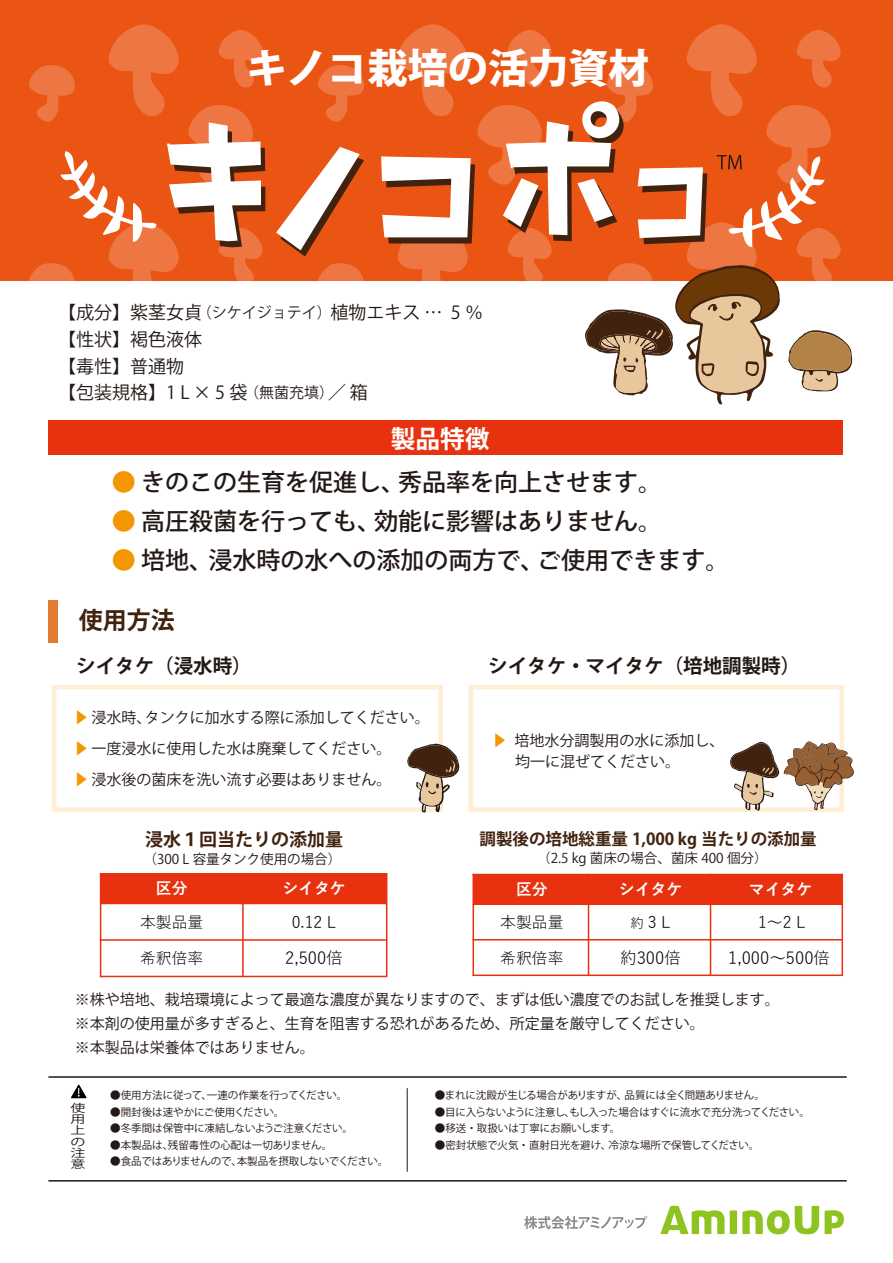
<style>
.page{position:relative;width:893px;height:1263px;background:#fff}
.page>*{position:absolute;margin:0;border:0;box-sizing:border-box;transform-origin:0 0}
.t1{font:800 40.2px "Koz Go Pr 6 N";color:#fff}
.t2{font:700 24.75px "Koz Go Pr 6 N";color:#fff}
.t3{font:500 24px "Koz Go Pr 6 N";color:#221815}
.t4{font:700 24px "Koz Go Pr 6 N";color:#41220f}
.t5{font:700 19.5px "Koz Go Pr 6 N";color:#221815}
.t6{font:18px/26.7px "Koz Go Pr 6 N";color:#221815}
.t7{font:700 18px "Koz Go Pr 6 N";color:#41220f}
.t8{font:700 16.5px "Koz Go Pr 6 N";color:#41220f}
.t9{font:16.5px "Yu Gothic";color:#040000}
.t10{font:15.9px "Yu Gothic";color:#040000}
.t11{font:700 15.9px "Yu Gothic";color:#fff}
.t12{font:15px/24px "Koz Go Pr 6 N";color:#221815}
.t13{font:13.5px "Koz Go Pr 6 N";color:#221815}
.t14{font:11.1px/11.1px "Koz Go Pr 6 N";color:#221815;scale:1.35 1}
.t15{font:10.5px "Koz Go Pr 6 N";letter-spacing:-.01em;color:#221815}
.t16{font:10.5px "Koz Go Pr 6 N";letter-spacing:-.03em;color:#221815}
.s1{font-size:15px}
.s2{color:#f39700}
.s3{font-size:13.5px}
</style>
<div class="page">
<div style="left:469px;top:685px;width:375px;height:127px;border:4px solid #feefd4"></div>
<div style="left:52px;top:685px;width:391px;height:127px;border:4px solid #feefd4"></div>
<svg style="left:0;top:0;width:893px;height:281px;background:#ea5b1c"></svg>
<div style="left:49px;top:421px;width:794px;height:34px;background:#e8310e"></div>
<div style="left:49px;top:600px;width:9px;height:42px;background:#e37a34"></div>
<svg style="left:60px;top:151px;width:97px;height:91px"></svg>
<svg style="left:167px;top:122px;width:98px;height:125px"></svg>
<svg style="left:276px;top:147px;width:88px;height:109px"></svg>
<svg style="left:381px;top:156px;width:94px;height:87px"></svg>
<svg style="left:503px;top:94px;width:204px;height:150px"></svg>
<svg style="left:717px;top:155px;width:108px;height:92px"></svg>
<svg style="left:407px;top:743px;width:53px;height:70px"></svg>
<svg style="left:730px;top:741px;width:124px;height:70px"></svg>
<svg style="left:788px;top:330px;width:64px;height:61px"></svg>
<svg style="left:584px;top:265px;width:197px;height:140px"></svg>
<div style="left:473px;top:874px;width:369px;height:30px;background:#e8310e"></div>
<hr style="left:588px;top:874px;width:1px;height:102px;background:#e8310e">
<hr style="left:710px;top:874px;width:1px;height:102px;background:#e8310e">
<hr style="left:472px;top:903px;width:370px;height:2px;background:#e8310e">
<hr style="left:472px;top:939px;width:370px;height:1px;background:#e8310e">
<hr style="left:472px;top:874px;width:2px;height:102px;background:#e8310e">
<hr style="left:841px;top:874px;width:2px;height:102px;background:#e8310e">
<hr style="left:472px;top:974px;width:370px;height:2px;background:#e8310e">
<div style="left:101px;top:874px;width:286px;height:29px;background:#e8310e"></div>
<hr style="left:242px;top:873px;width:2px;height:104px;background:#e8310e">
<hr style="left:100px;top:903px;width:286px;height:1px;background:#e8310e">
<hr style="left:100px;top:939px;width:286px;height:2px;background:#e8310e">
<hr style="left:100px;top:873px;width:1px;height:104px;background:#e8310e">
<hr style="left:386px;top:873px;width:1px;height:104px;background:#e8310e">
<hr style="left:101px;top:873px;width:286px;height:1px;background:#e8310e">
<hr style="left:100px;top:976px;width:286px;height:1px;background:#e8310e">
<svg style="left:71px;top:1084px;width:16px;height:14px"></svg>
<hr style="left:48px;top:1076px;width:799px;height:2px;background:#221815">
<hr style="left:48px;top:1180px;width:799px;height:1px;background:#221815">
<hr style="left:407px;top:1088px;width:1px;height:84px;background:#221815">
<svg style="left:825px;top:1210px;width:19px;height:24px"></svg>
<svg style="left:660px;top:1206px;width:159px;height:28px"></svg>
<svg style="left:524px;top:1216px;width:123px;height:13px"></svg>
<h1 class="t1" style="left:247px;top:45px;width:403px">キノコ栽培の活力資材</h1>
<p class="t6" style="left:58px;top:299px;width:426px">【成分】紫茎女貞<span class="s1">（シケイジョテイ）</span>植物エキス … 5 ％【性状】褐色液体<br>【毒性】普通物<br>【包装規格】1 L × 5 袋<span class="s1">（無菌充填）</span>／箱</p>
<h2 class="t2" style="left:391px;top:425px;width:100px">製品特徴</h2>
<h3 class="t3" style="left:112px;top:469px;width:552px"><span class="s2">●</span> きのこの生育を促進し、秀品率を向上させます。</h3>
<h3 class="t3" style="left:112px;top:508px;width:552px"><span class="s2">●</span> 高圧殺菌を行っても、効能に影響はありません。</h3>
<h3 class="t3" style="left:112px;top:547px;width:619px"><span class="s2">●</span> 培地、浸水時の水への添加の両方で、ご使用できます。</h3>
<h3 class="t4" style="left:79px;top:607px;width:97px">使用方法</h3>
<h3 class="t5" style="left:76px;top:655px;width:177px">シイタケ（浸水時）</h3>
<h3 class="t5" style="left:488px;top:655px;width:313px">シイタケ・マイタケ（培地調製時）</h3>
<p class="t12" style="left:73px;top:703px;width:358px;line-height:30.8px"><span class="s2">▶</span> 浸水時、タンクに加水する際に添加してください。<span class="s2">▶</span> 一度浸水に使用した水は廃棄してください。<br><span class="s2">▶</span> 浸水後の菌床を洗い流す必要はありません。</p>
<p class="t12" style="left:515px;top:731px;width:211px;line-height:21px;text-indent:-23px"><span class="s2">▶</span> 培地水分調製用の水に添加し、均一に混ぜてください。</p>
<p class="t7" style="left:145px;top:829px;width:199px">浸水１回当たりの添加量</p>
<p class="t8" style="left:479px;top:829px;width:339px">調製後の培地総重量 1,000 kg 当たりの添加量</p>
<p class="t13" style="left:144px;top:851px;width:199px">（300 L 容量タンク使用の場合）</p>
<p class="t13" style="left:537px;top:850px;width:232px">（2.5 kg 菌床の場合、菌床 400 個分）</p>
<p class="t11" style="left:156px;top:879px;width:33px">区分</p>
<p class="t11" style="left:282px;top:879px;width:65px">シイタケ</p>
<p class="t11" style="left:516px;top:880px;width:33px">区分</p>
<p class="t11" style="left:619px;top:880px;width:65px">シイタケ</p>
<p class="t11" style="left:749px;top:880px;width:65px">マイタケ</p>
<p class="t10" style="left:140px;top:907px;width:65px">本製品量</p>
<p class="t10" style="left:500px;top:907px;width:65px">本製品量</p>
<p class="t10" style="left:292px;top:907px;width:46px">0.12 L</p>
<p class="t10" style="left:630px;top:907px;width:42px"><span class="s3">約</span> 3 L</p>
<p class="t10" style="left:758px;top:907px;width:49px">1～2 L</p>
<p class="t9" style="left:285px;top:943px;width:59px">2,500倍</p>
<p class="t9" style="left:620px;top:943px;width:62px">約300倍</p>
<p class="t9" style="left:728px;top:943px;width:103px">1,000～500倍</p>
<p class="t12" style="left:75px;top:988px;width:706px">※株や培地、栽培環境によって最適な濃度が異なりますので、まずは低い濃度でのお試しを推奨します。※本剤の使用量が多すぎると、生育を阻害する恐れがあるため、所定量を厳守してください。<br>※本製品は栄養体ではありません。</p>
<p class="t10" style="left:500px;top:944px;width:65px">希釈倍率</p>
<p class="t10" style="left:140px;top:944px;width:65px">希釈倍率</p>
<p class="t14" style="left:71px;top:1103px;width:12px">使用上の注意</p>
<p class="t15" style="left:110px;top:1090px;width:239px">●使用方法に従って、一連の作業を行ってください。</p>
<p class="t15" style="left:110px;top:1106px;width:176px">●開封後は速やかにご使用ください。</p>
<p class="t15" style="left:110px;top:1123px;width:244px">●冬季間は保管中に凍結しないようご注意ください。</p>
<p class="t15" style="left:110px;top:1139px;width:224px">●本製品は、残留毒性の心配は一切ありません。</p>
<p class="t16" style="left:110px;top:1156px;width:280px">●食品ではありませんので、本製品を摂取しないでください。</p>
<p class="t15" style="left:435px;top:1090px;width:332px">●まれに沈殿が生じる場合がありますが、品質には全く問題ありません。</p>
<p class="t16" style="left:435px;top:1106px;width:376px">●目に入らないように注意し、もし入った場合はすぐに流水で充分洗ってください。</p>
<p class="t15" style="left:435px;top:1123px;width:187px">●移送・取扱いは丁寧にお願いします。</p>
<p class="t15" style="left:435px;top:1139px;width:326px">●密封状態で火気・直射日光を避け、冷涼な場所で保管してください。</p>
</div>
